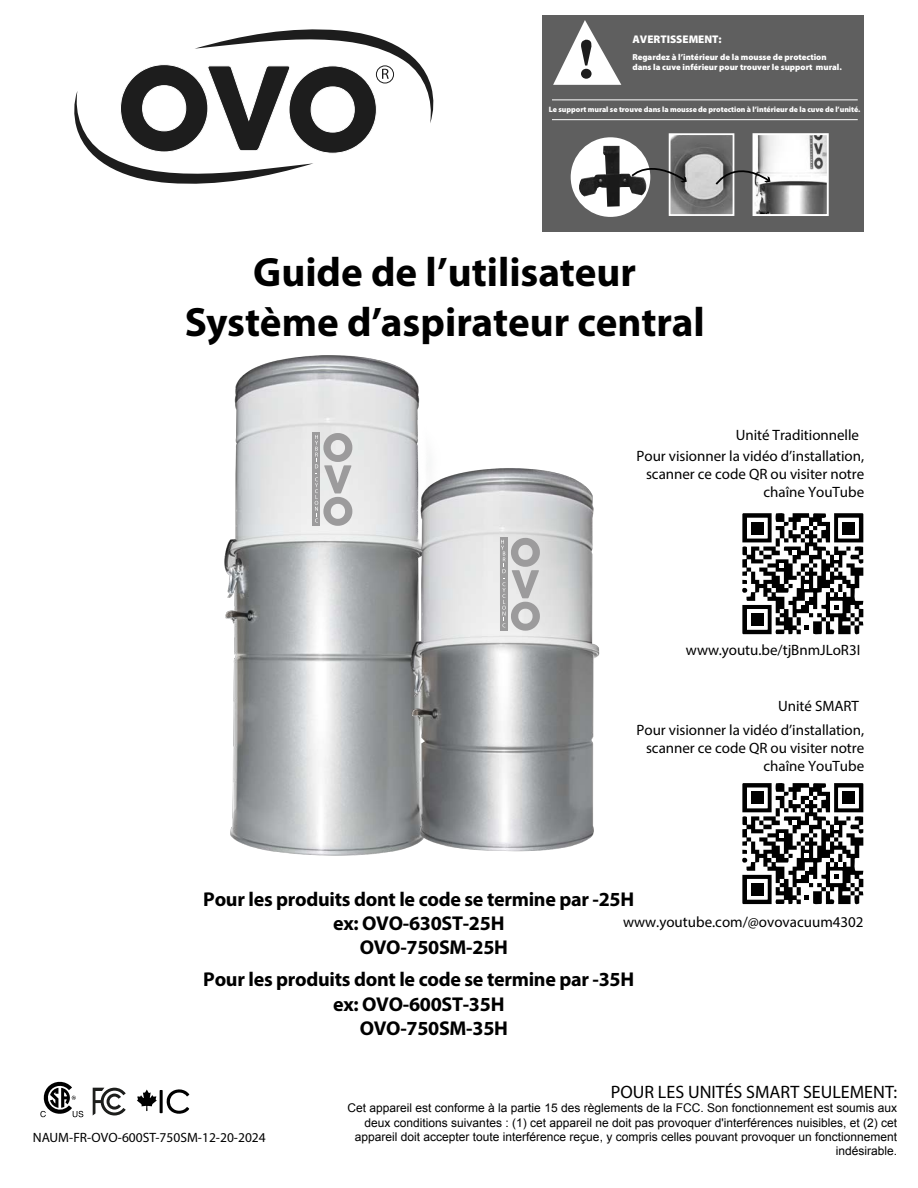
<style>
.page{position:relative;width:918px;height:1188px;background:#fff}
.page>*{position:absolute;margin:0;border:0;box-sizing:border-box;transform-origin:0 0}
.t1{font:700 41.1px/49.3px "Myriad Pro";color:#000;text-align:center}
.t2{font:700 20.1px "Myriad Pro";letter-spacing:-.015em;color:#000}
.t3{font:18px "Myriad Pro";color:#000}
.t4{font:15px/18px "Myriad Pro";letter-spacing:-.005em;color:#000;text-align:right}
.t5{font:13.5px "Myriad Pro";color:#000}
.t6{font:12px/14.4px "Arial";color:#000;text-align:right}
.t7{font:900 11.1px "Myriad Pro";color:#fff}
.t8{font:900 8.7px/10.4px "Myriad Pro";color:#fff}
.t9{font:900 7.8px "Myriad Pro";letter-spacing:-.01em;color:#fff}
</style>
<div class="page">
<img style="left:224px;top:355px;width:196px;height:501px">
<img style="left:377px;top:438px;width:223px;height:418px">
<svg style="left:74px;top:29px;width:360px;height:155px"></svg>
<div style="left:376px;top:66px;width:18px;height:17px;border:1px solid #1d1d1d;border-radius:50%"></div>
<div style="left:500px;top:538px;width:8px;height:93px;background:#9c9b9c"></div>
<svg style="left:501px;top:538px;width:39px;height:93px"></svg>
<div style="left:313px;top:433px;width:7px;height:93px;background:#9c9b9c"></div>
<svg style="left:315px;top:433px;width:37px;height:93px"></svg>
<svg style="left:93px;top:1088px;width:33px;height:28px"></svg>
<svg style="left:137px;top:1089px;width:52px;height:25px"></svg>
<svg style="left:40px;top:1081px;width:43px;height:37px"></svg>
<svg style="left:742px;top:513px;width:122px;height:122px"></svg>
<div style="left:842px;top:522px;width:13px;height:12px;background:#000"></div>
<div style="left:751px;top:613px;width:12px;height:12px;background:#000"></div>
<div style="left:751px;top:522px;width:12px;height:12px;background:#000"></div>
<svg style="left:742px;top:783px;width:122px;height:122px"></svg>
<div style="left:842px;top:792px;width:13px;height:12px;background:#000"></div>
<div style="left:751px;top:883px;width:12px;height:12px;background:#000"></div>
<div style="left:751px;top:792px;width:12px;height:12px;background:#000"></div>
<div style="left:543px;top:15px;width:321px;height:217px;background:#5f5f5f"></div>
<hr style="left:552px;top:99px;width:306px;height:1px;background:#fff">
<hr style="left:552px;top:119px;width:306px;height:1px;background:#fff">
<svg style="left:553px;top:20px;width:68px;height:65px"></svg>
<div style="left:581px;top:69px;width:11px;height:10px;background:#1d1d1d;border-radius:50%"></div>
<div style="left:571px;top:137px;width:79px;height:80px;background:#fff;border-radius:50%"></div>
<img style="left:575px;top:146px;width:75px;height:61px">
<img style="left:756px;top:136px;width:70px;height:77px">
<img style="left:672px;top:136px;width:59px;height:77px">
<div style="left:669px;top:133px;width:65px;height:83px;border:2px solid #fff"></div>
<div style="left:753px;top:133px;width:76px;height:83px;border:2px solid #fff"></div>
<svg style="left:630px;top:157px;width:58px;height:26px"></svg>
<svg style="left:715px;top:158px;width:56px;height:28px"></svg>
<p class="t7" style="left:632px;top:33px;width:91px">AVERTISSEMENT:</p>
<p class="t8" style="left:632px;top:52px;width:211px">Regardez à l’intérieur de la mousse de protection dans la cuve inférieur pour trouver le support mural.</p>
<p class="t9" style="left:549px;top:105px;width:313px">Le support mural se trouve dans la mousse de protection à l’intérieur de la cuve de l’unité.</p>
<h1 class="t1" style="left:185px;top:247px;width:522px">Guide de l’utilisateur<br>Système d’aspirateur central</h1>
<p class="t4" style="left:736px;top:426px;width:125px">Unité Traditionnelle</p>
<p class="t4" style="left:637px;top:447px;width:229px">Pour visionner la vidéo d’installation, scanner ce code QR ou visiter notre chaîne YouTube</p>
<p class="t4" style="left:686px;top:640px;width:176px">www.youtu.be/tjBnmJLoR3I</p>
<p class="t4" style="left:778px;top:697px;width:82px">Unité SMART</p>
<p class="t4" style="left:637px;top:720px;width:229px">Pour visionner la vidéo d’installation, scanner ce code QR ou visiter notre chaîne YouTube</p>
<h2 class="t2" style="left:203px;top:886px;width:432px">Pour les produits dont le code se termine par -25H</h2>
<h2 class="t2" style="left:333px;top:910px;width:173px">ex: OVO-630ST-25H</h2>
<h2 class="t2" style="left:360px;top:934px;width:150px">OVO-750SM-25H</h2>
<h2 class="t2" style="left:203px;top:967px;width:432px">Pour les produits dont le code se termine par -35H</h2>
<h2 class="t2" style="left:333px;top:991px;width:173px">ex: OVO-600ST-35H</h2>
<h2 class="t2" style="left:360px;top:1015px;width:150px">OVO-750SM-35H</h2>
<p class="t4" style="left:623px;top:913px;width:242px">www.youtube.com/@ovovacuum4302</p>
<p class="t5" style="left:33px;top:1129px;width:235px">NAUM-FR-OVO-600ST-750SM-12-20-2024</p>
<h3 class="t3" style="left:611px;top:1081px;width:288px">POUR LES UNITÉS SMART SEULEMENT:</h3>
<p class="t6" style="left:348px;top:1101px;width:551px">Cet appareil est conforme à la partie 15 des règlements de la FCC. Son fonctionnement est soumis aux deux conditions suivantes : (1) cet appareil ne doit pas provoquer d'interférences nuisibles, et (2) cet appareil doit accepter toute interférence reçue, y compris celles pouvant provoquer un fonctionnement indésirable.</p>
</div>
